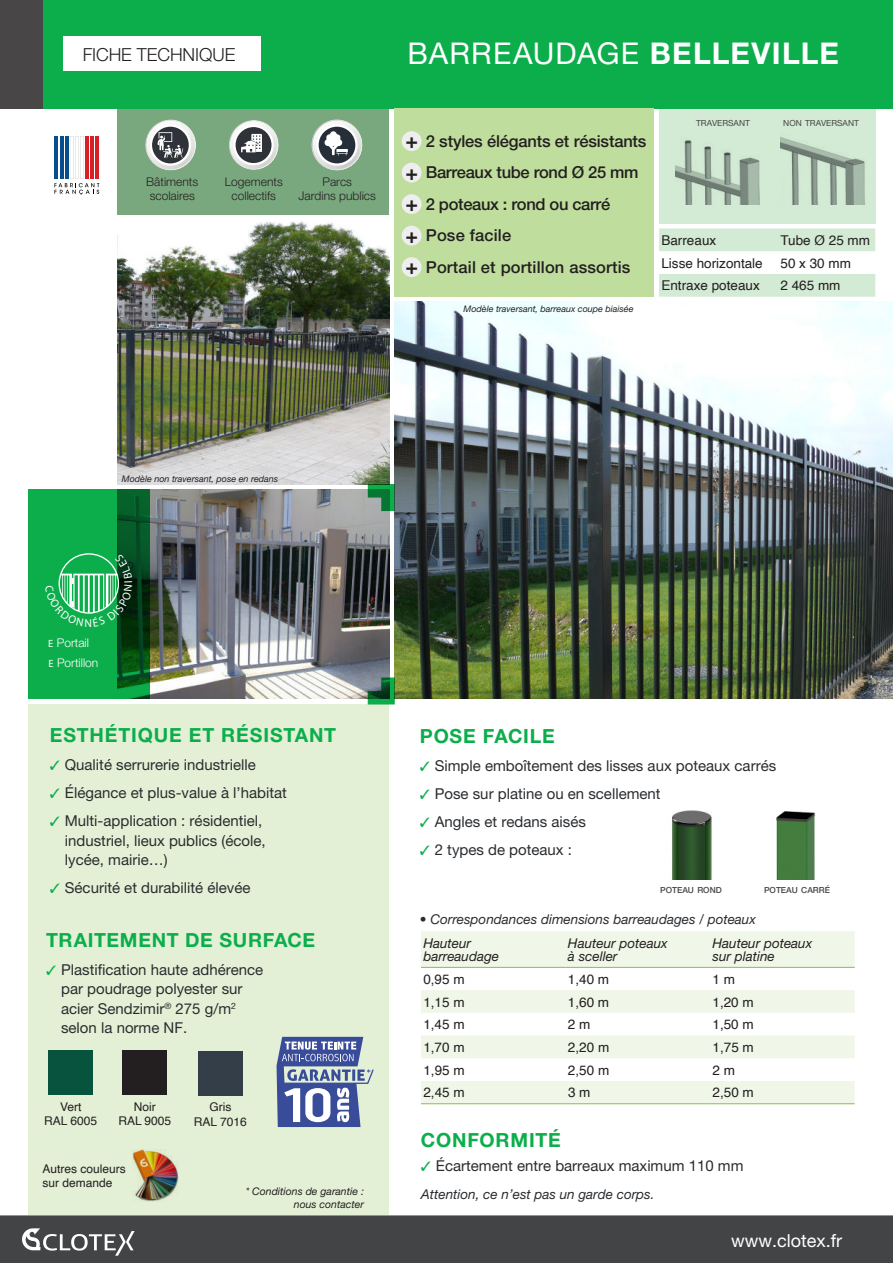
<style>
.page{position:relative;width:893px;height:1263px;background:#fff}
.page>*{position:absolute;margin:0;border:0;box-sizing:border-box;transform-origin:0 0}
.t1{font:30px "Helvetica Neue LT 55 Rm";letter-spacing:.035em;color:#fff}
.t2{font:19.5px "Helvetica Neue LT 75 Bd";letter-spacing:.04em;color:#0cae4c}
.t3{font:18px "Helvetica Neue LT 45 Lt";letter-spacing:-.005em;color:#231f20}
.t4{font:18px "Helvetica Neue LT 55 Rm";color:#fff}
.t5{font:16.5px/31.5px "Helvetica Neue LT 65 Md";letter-spacing:-.01em;color:#231f20}
.t6{font:15px/19.5px "Helvetica Neue LT 55 Rm";color:#292c2f}
.t7{font:13.5px "Helvetica";color:#231f20}
.t8{font:13.5px "Helvetica Neue LT 56 It";color:#292c2f}
.t9{font:13.5px/13.5px "Helvetica Neue LT 56 It";color:#231f20}
.t10{font:12px/14.4px "Helvetica";color:#231f20;text-align:center}
.t11{font:12px/14.4px "Helvetica Neue LT 45 Lt";color:#231f20;text-align:center}
.t12{font:12px/19.5px "Helvetica Neue LT 45 Lt";color:#fff}
.t13{font:11.4px "Myriad Pro";color:#fff}
.t14{font:10.5px/12.6px "Helvetica Neue LT 56 It";color:#231f20;text-align:right}
.t15{font:9px "Helvetica Neue LT 56 It";color:#231f20}
.t16{font:8.4px "Helvetica Neue LT 55 Rm";color:#484647}
.t17{font:8.4px "Helvetica Neue LT 65 Md";color:#484647}
.s1{font-family:"Helvetica Neue LT 75 Bd"}
.s2{font-family:"Helvetica Neue LT 75 Bd";font-size:21px}
.s3{font-family:"Myriad Pro";font-size:10.5px}
.s4{color:#0cae4c}
</style>
<div class="page">
<img style="left:672px;top:810px;width:40px;height:70px">
<img style="left:776px;top:811px;width:40px;height:69px">
<div style="left:117px;top:108px;width:272px;height:107px;background:#7aa87e"></div>
<div style="left:659px;top:108px;width:216px;height:115px;background:#d3ead4"></div>
<hr style="left:54px;top:136px;width:4px;height:43px;background:#064e8c">
<hr style="left:60px;top:136px;width:4px;height:43px;background:#064e8c">
<hr style="left:65px;top:136px;width:4px;height:43px;background:#064e8c">
<svg style="left:70px;top:136px;width:4px;height:43px"></svg>
<svg style="left:75px;top:136px;width:4px;height:43px"></svg>
<svg style="left:80px;top:136px;width:4px;height:43px"></svg>
<hr style="left:85px;top:136px;width:4px;height:43px;background:#d91f26">
<hr style="left:90px;top:136px;width:4px;height:43px;background:#d91f26">
<hr style="left:95px;top:136px;width:4px;height:43px;background:#d91f26">
<svg style="left:54px;top:183px;width:45px;height:12px"></svg>
<div style="left:0;top:0;width:893px;height:108px;background:#0cae4c"></div>
<div style="left:0;top:0;width:43px;height:108px;background:#484647"></div>
<div style="left:63px;top:36px;width:197px;height:35px;background:#fff"></div>
<img style="left:676px;top:140px;width:84px;height:65px">
<img style="left:781px;top:137px;width:84px;height:68px">
<svg style="left:145px;top:119px;width:51px;height:52px"></svg>
<svg style="left:229px;top:120px;width:50px;height:50px"></svg>
<svg style="left:311px;top:119px;width:52px;height:52px"></svg>
<div style="left:395px;top:108px;width:259px;height:188px;background:#bfdd9d"></div>
<div style="left:402px;top:131px;width:20px;height:20px;background:#eeeeef;border-radius:50%"></div>
<div style="left:402px;top:163px;width:20px;height:20px;background:#eeeeef;border-radius:50%"></div>
<div style="left:402px;top:194px;width:20px;height:20px;background:#eeeeef;border-radius:50%"></div>
<div style="left:402px;top:226px;width:20px;height:20px;background:#eeeeef;border-radius:50%"></div>
<div style="left:402px;top:257px;width:20px;height:20px;background:#eeeeef;border-radius:50%"></div>
<img style="left:395px;top:302px;width:498px;height:397px">
<img style="left:117px;top:221px;width:272px;height:263px">
<img style="left:149px;top:490px;width:240px;height:209px">
<svg style="left:659px;top:228px;width:216px;height:69px"></svg>
<svg style="left:421px;top:931px;width:434px;height:172px;fill:#f0f7e9"></svg>
<hr style="left:421px;top:967px;width:145px;height:1px;background:#84c443">
<hr style="left:566px;top:967px;width:144px;height:1px;background:#84c443">
<hr style="left:710px;top:967px;width:145px;height:1px;background:#84c443">
<hr style="left:421px;top:1103px;width:145px;height:1px;background:#84c443">
<hr style="left:566px;top:1103px;width:144px;height:1px;background:#84c443">
<hr style="left:710px;top:1103px;width:145px;height:1px;background:#84c443">
<div style="left:28px;top:704px;width:361px;height:511px;background:#e3f0d5"></div>
<svg style="left:28px;top:490px;width:121px;height:209px;fill:#0cae4c"></svg>
<svg style="left:368px;top:484px;width:27px;height:27px"></svg>
<svg style="left:368px;top:677px;width:27px;height:27px"></svg>
<div style="left:0;top:1215px;width:893px;height:48px;background:#434445"></div>
<div style="left:48px;top:1050px;width:45px;height:45px;background:#07533e"></div>
<div style="left:122px;top:1050px;width:45px;height:45px;background:#231f20"></div>
<div style="left:198px;top:1051px;width:45px;height:44px;background:#333e48"></div>
<img style="left:132px;top:1150px;width:47px;height:51px">
<svg style="left:277px;top:1037px;width:97px;height:90px"></svg>
<svg style="left:45px;top:554px;width:87px;height:73px"></svg>
<p class="t3" style="left:83px;top:48px;width:154px">FICHE TECHNIQUE</p>
<h1 class="t1" style="left:408px;top:36px;width:433px">BARREAUDAGE <span class="s1">BELLEVILLE</span></h1>
<p class="t11" style="left:146px;top:175px;width:53px;text-align:left">Bâtiments scolaires</p>
<p class="t11" style="left:225px;top:175px;width:60px">Logements collectifs</p>
<p class="t11" style="left:299px;top:175px;width:79px">Parcs<br>Jardins publics</p>
<p class="t5" style="left:405px;top:126px;width:243px"><span class="s2">+</span> 2 styles élégants et résistants <span class="s2">+</span> Barreaux tube rond Ø 25 mm <span class="s2">+</span> 2 poteaux : rond ou carré<br><span class="s2">+</span> Pose facile<br><span class="s2">+</span> Portail et portillon assortis</p>
<p class="t15" style="left:463px;top:306px;width:172px">Modèle traversant, barreaux coupe biaisée</p>
<p class="t16" style="left:696px;top:118px;width:55px">TRAVERSANT</p>
<p class="t16" style="left:783px;top:118px;width:77px">NON TRAVERSANT</p>
<p class="t7" style="left:661px;top:235px;width:56px">Barreaux</p>
<p class="t7" style="left:780px;top:235px;width:91px">Tube Ø 25 mm</p>
<p class="t7" style="left:661px;top:258px;width:103px">Lisse horizontale</p>
<p class="t7" style="left:780px;top:258px;width:72px">50 x 30 mm</p>
<p class="t7" style="left:661px;top:280px;width:100px">Entraxe poteaux</p>
<p class="t7" style="left:780px;top:280px;width:62px">2 465 mm</p>
<p class="t15" style="left:122px;top:475px;width:158px">Modèle non traversant, pose en redans</p>
<p class="t13" style="left:84px;top:616px;width:9px">N</p>
<p class="t12" style="left:48px;top:635px;width:52px"><span class="s3">E</span> Portail<br><span class="s3">E</span> Portillon</p>
<h2 class="t2" style="left:50px;top:724px;width:288px">ESTHÉTIQUE ET RÉSISTANT</h2>
<p class="t6" style="left:50px;top:755px;width:208px"><span class="s4">✓</span> Qualité serrurerie industrielle</p>
<p class="t6" style="left:50px;top:783px;width:238px"><span class="s4">✓</span> Élégance et plus-value à l’habitat</p>
<p class="t6" style="left:65px;top:811px;width:202px;text-indent:-15px"><span class="s4">✓</span> Multi-application : résidentiel, industriel, lieux publics (école, lycée, mairie…)</p>
<p class="t6" style="left:50px;top:878px;width:202px"><span class="s4">✓</span> Sécurité et durabilité élevée</p>
<h2 class="t2" style="left:46px;top:929px;width:270px">TRAITEMENT DE SURFACE</h2>
<p class="t6" style="left:61px;top:959px;width:204px;text-indent:-15px"><span class="s4">✓</span> Plastification haute adhérence par poudrage polyester sur acier Sendzimir<sup>®</sup> 275 g/m<sup>2 </sup>selon la norme NF.</p>
<p class="t10" style="left:44px;top:1101px;width:54px">Vert<br>RAL 6005</p>
<p class="t10" style="left:43px;top:1162px;width:85px;text-align:left">Autres couleurs sur demande</p>
<p class="t10" style="left:118px;top:1101px;width:54px">Noir<br>RAL 9005</p>
<p class="t10" style="left:194px;top:1101px;width:54px">Gris<br>RAL 7016</p>
<p class="t14" style="left:246px;top:1186px;width:120px">* Conditions de garantie : nous contacter</p>
<h2 class="t2" style="left:420px;top:725px;width:136px">POSE FACILE</h2>
<p class="t6" style="left:420px;top:756px;width:358px"><span class="s4">✓</span> Simple emboîtement des lisses aux poteaux carrés</p>
<p class="t6" style="left:420px;top:784px;width:242px"><span class="s4">✓</span> Pose sur platine ou en scellement</p>
<p class="t6" style="left:420px;top:812px;width:168px"><span class="s4">✓</span> Angles et redans aisés</p>
<p class="t6" style="left:420px;top:840px;width:154px"><span class="s4">✓</span> 2 types de poteaux :</p>
<p class="t17" style="left:660px;top:885px;width:63px">POTEAU ROND</p>
<p class="t17" style="left:764px;top:885px;width:68px">POTEAU CARRÉ</p>
<p class="t8" style="left:420px;top:914px;width:338px">• Correspondances dimensions barreaudages / poteaux</p>
<p class="t9" style="left:423px;top:938px;width:77px">Hauteur barreaudage</p>
<p class="t9" style="left:568px;top:938px;width:101px">Hauteur poteaux à sceller</p>
<p class="t9" style="left:712px;top:938px;width:101px">Hauteur poteaux sur platine</p>
<p class="t7" style="left:423px;top:974px;width:43px">0,95 m</p>
<p class="t7" style="left:568px;top:974px;width:43px">1,40 m</p>
<p class="t7" style="left:712px;top:974px;width:24px">1 m</p>
<p class="t7" style="left:423px;top:996px;width:43px">1,15 m</p>
<p class="t7" style="left:568px;top:996px;width:43px">1,60 m</p>
<p class="t7" style="left:712px;top:996px;width:43px">1,20 m</p>
<p class="t7" style="left:423px;top:1019px;width:43px">1,45 m</p>
<p class="t7" style="left:568px;top:1019px;width:24px">2 m</p>
<p class="t7" style="left:712px;top:1019px;width:43px">1,50 m</p>
<p class="t7" style="left:423px;top:1042px;width:43px">1,70 m</p>
<p class="t7" style="left:568px;top:1042px;width:43px">2,20 m</p>
<p class="t7" style="left:712px;top:1042px;width:43px">1,75 m</p>
<p class="t7" style="left:423px;top:1065px;width:43px">1,95 m</p>
<p class="t7" style="left:568px;top:1065px;width:43px">2,50 m</p>
<p class="t7" style="left:713px;top:1065px;width:24px">2 m</p>
<p class="t7" style="left:423px;top:1087px;width:43px">2,45 m</p>
<p class="t7" style="left:568px;top:1087px;width:24px">3 m</p>
<p class="t7" style="left:713px;top:1087px;width:43px">2,50 m</p>
<h2 class="t2" style="left:421px;top:1128px;width:141px">CONFORMITÉ</h2>
<p class="t6" style="left:421px;top:1155px;width:324px"><span class="s4">✓</span> Écartement entre barreaux maximum 110 mm</p>
<p class="t8" style="left:421px;top:1188px;width:235px">Attention, ce n’est pas un garde corps.</p>
<p class="t4" style="left:731px;top:1230px;width:112px">www.clotex.fr</p>
</div>
